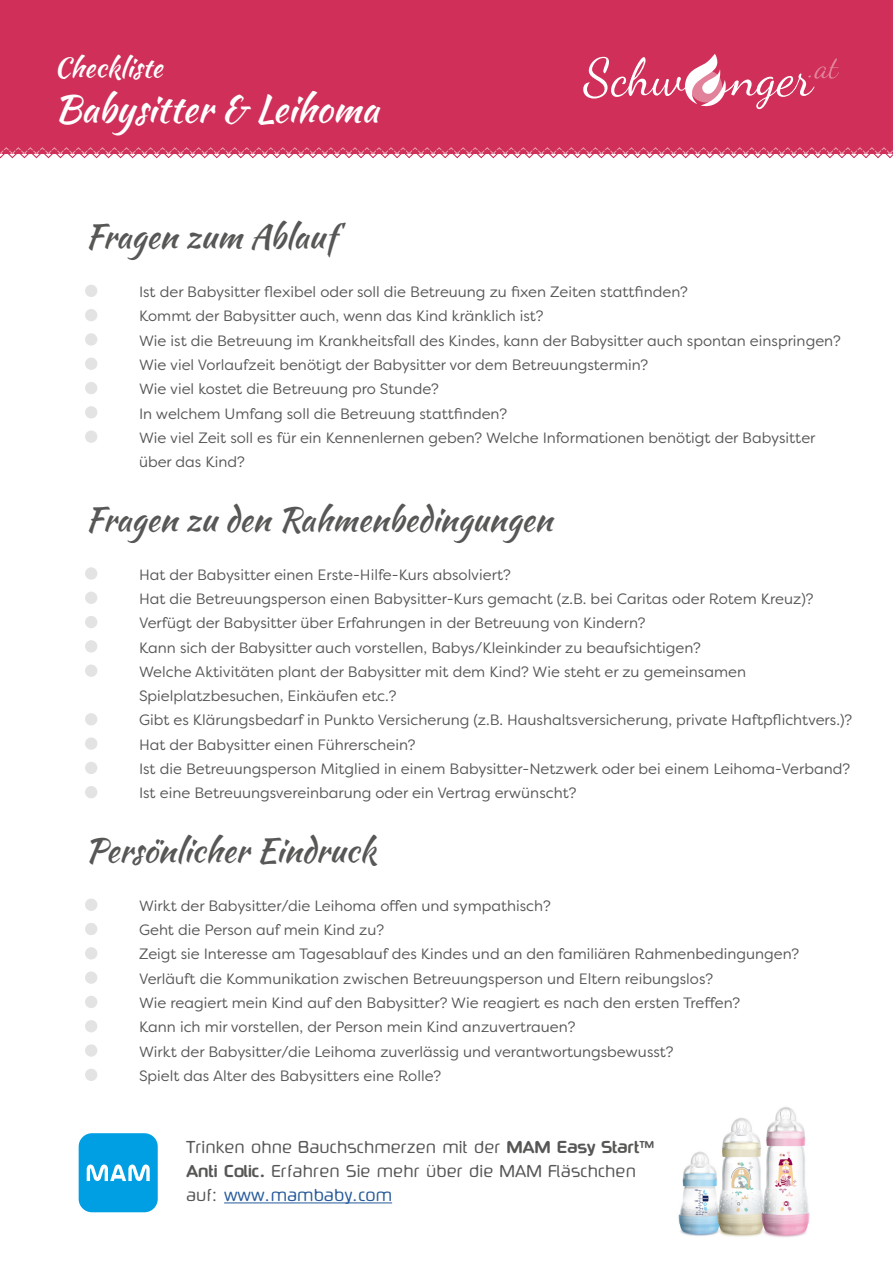
<style>
.page{position:relative;width:893px;height:1263px;background:#fff}
.page>*{position:absolute;margin:0;border:0;box-sizing:border-box;transform-origin:0 0}
.t1{font:37.5px "Kaushan Script";color:#fff}
.t2{font:33px "Kaushan Script";color:#575756}
.t3{font:27px "Kaushan Script";color:#fff}
.t4{font:15px/24.3px "Filson Soft";color:#575756}
.t5{font:15px/24px "MAM Ectoplasm CE CY Regular";color:#575756}
.s1{font-family:"MAM Ectoplasm CE CY Bold"}
.s2{color:#275b9b}
</style>
<div class="page">
<div style="left:0;top:0;width:893px;height:153px;background:#cf2f58"></div>
<svg style="left:583px;top:54px;width:256px;height:55px"></svg>
<svg style="left:0;top:147px;width:893px;height:12px"></svg>
<div style="left:85px;top:285px;width:12px;height:12px;background:#e3e3e3;border-radius:50%"></div>
<div style="left:85px;top:309px;width:12px;height:12px;background:#e3e3e3;border-radius:50%"></div>
<div style="left:85px;top:333px;width:12px;height:13px;background:#e3e3e3;border-radius:50%"></div>
<div style="left:85px;top:358px;width:12px;height:12px;background:#e3e3e3;border-radius:50%"></div>
<div style="left:85px;top:382px;width:12px;height:12px;background:#e3e3e3;border-radius:50%"></div>
<div style="left:85px;top:406px;width:12px;height:12px;background:#e3e3e3;border-radius:50%"></div>
<div style="left:85px;top:430px;width:12px;height:13px;background:#e3e3e3;border-radius:50%"></div>
<div style="left:85px;top:567px;width:12px;height:13px;background:#e3e3e3;border-radius:50%"></div>
<div style="left:85px;top:592px;width:12px;height:12px;background:#e3e3e3;border-radius:50%"></div>
<div style="left:85px;top:616px;width:12px;height:12px;background:#e3e3e3;border-radius:50%"></div>
<div style="left:85px;top:640px;width:12px;height:12px;background:#e3e3e3;border-radius:50%"></div>
<div style="left:85px;top:664px;width:12px;height:13px;background:#e3e3e3;border-radius:50%"></div>
<div style="left:85px;top:713px;width:12px;height:12px;background:#e3e3e3;border-radius:50%"></div>
<div style="left:85px;top:737px;width:12px;height:13px;background:#e3e3e3;border-radius:50%"></div>
<div style="left:85px;top:762px;width:12px;height:12px;background:#e3e3e3;border-radius:50%"></div>
<div style="left:85px;top:786px;width:12px;height:12px;background:#e3e3e3;border-radius:50%"></div>
<div style="left:85px;top:898px;width:12px;height:13px;background:#e3e3e3;border-radius:50%"></div>
<div style="left:85px;top:923px;width:12px;height:12px;background:#e3e3e3;border-radius:50%"></div>
<div style="left:85px;top:947px;width:12px;height:12px;background:#e3e3e3;border-radius:50%"></div>
<div style="left:85px;top:971px;width:12px;height:13px;background:#e3e3e3;border-radius:50%"></div>
<div style="left:85px;top:996px;width:12px;height:12px;background:#e3e3e3;border-radius:50%"></div>
<div style="left:85px;top:1020px;width:12px;height:12px;background:#e3e3e3;border-radius:50%"></div>
<div style="left:85px;top:1044px;width:12px;height:13px;background:#e3e3e3;border-radius:50%"></div>
<div style="left:85px;top:1069px;width:12px;height:12px;background:#e3e3e3;border-radius:50%"></div>
<img style="left:678px;top:1107px;width:132px;height:130px">
<hr style="left:224px;top:1202px;width:168px;height:1px;background:#275b9b">
<svg style="left:77px;top:1130px;width:83px;height:84px"></svg>
<div style="left:79px;top:1133px;width:79px;height:79px;background:#009fe3;border-radius:13px"></div>
<svg style="left:87px;top:1164px;width:63px;height:17px"></svg>
<h3 class="t3" style="left:54px;top:47px;width:110px">Checkliste</h3>
<h1 class="t1" style="left:54px;top:81px;width:326px">Babysitter &amp; Leihoma</h1>
<h2 class="t2" style="left:85px;top:213px;width:253px">Fragen zum Ablauf</h2>
<p class="t4" style="left:139px;top:279px;width:703px">Ist der Babysitter flexibel oder soll die Betreuung zu fixen Zeiten stattfinden?<br>Kommt der Babysitter auch, wenn das Kind kränklich ist?<br>Wie ist die Betreuung im Krankheitsfall des Kindes, kann der Babysitter auch spontan einspringen?<br>Wie viel Vorlaufzeit benötigt der Babysitter vor dem Betreuungstermin?<br>Wie viel kostet die Betreuung pro Stunde?<br>In welchem Umfang soll die Betreuung stattfinden?<br>Wie viel Zeit soll es für ein Kennenlernen geben? Welche Informationen benötigt der Babysitter über das Kind?</p>
<h2 class="t2" style="left:85px;top:495px;width:469px">Fragen zu den Rahmenbedingungen</h2>
<p class="t4" style="left:139px;top:562px;width:715px">Hat der Babysitter einen Erste-Hilfe-Kurs absolviert?<br>Hat die Betreuungsperson einen Babysitter-Kurs gemacht (z.B. bei Caritas oder Rotem Kreuz)?<br>Verfügt der Babysitter über Erfahrungen in der Betreuung von Kindern?<br>Kann sich der Babysitter auch vorstellen, Babys/Kleinkinder zu beaufsichtigen?<br>Welche Aktivitäten plant der Babysitter mit dem Kind? Wie steht er zu gemeinsamen Spielplatzbesuchen, Einkäufen etc.?<br>Gibt es Klärungsbedarf in Punkto Versicherung (z.B. Haushaltsversicherung, private Haftpflichtvers.)?<br>Hat der Babysitter einen Führerschein?<br>Ist die Betreuungsperson Mitglied in einem Babysitter-Netzwerk oder bei einem Leihoma-Verband?<br>Ist eine Betreuungsvereinbarung oder ein Vertrag erwünscht?</p>
<h2 class="t2" style="left:85px;top:826px;width:293px">Persönlicher Eindruck</h2>
<p class="t4" style="left:139px;top:893px;width:662px">Wirkt der Babysitter/die Leihoma offen und sympathisch?<br>Geht die Person auf mein Kind zu?<br>Zeigt sie Interesse am Tagesablauf des Kindes und an den familiären Rahmenbedingungen?<br>Verläuft die Kommunikation zwischen Betreuungsperson und Eltern reibungslos?<br>Wie reagiert mein Kind auf den Babysitter? Wie reagiert es nach den ersten Treffen?<br>Kann ich mir vorstellen, der Person mein Kind anzuvertrauen?<br>Wirkt der Babysitter/die Leihoma zuverlässig und verantwortungsbewusst?<br>Spielt das Alter des Babysitters eine Rolle?</p>
<p class="t5" style="left:186px;top:1135px;width:469px">Trinken ohne Bauchschmerzen mit der <span class="s1">MAM Easy Start</span><sup>TM<br></sup><span class="s1">Anti Colic.</span> Erfahren Sie mehr über die MAM Fläschchen auf: <span class="s2">www.mambaby.com</span></p>
</div>
